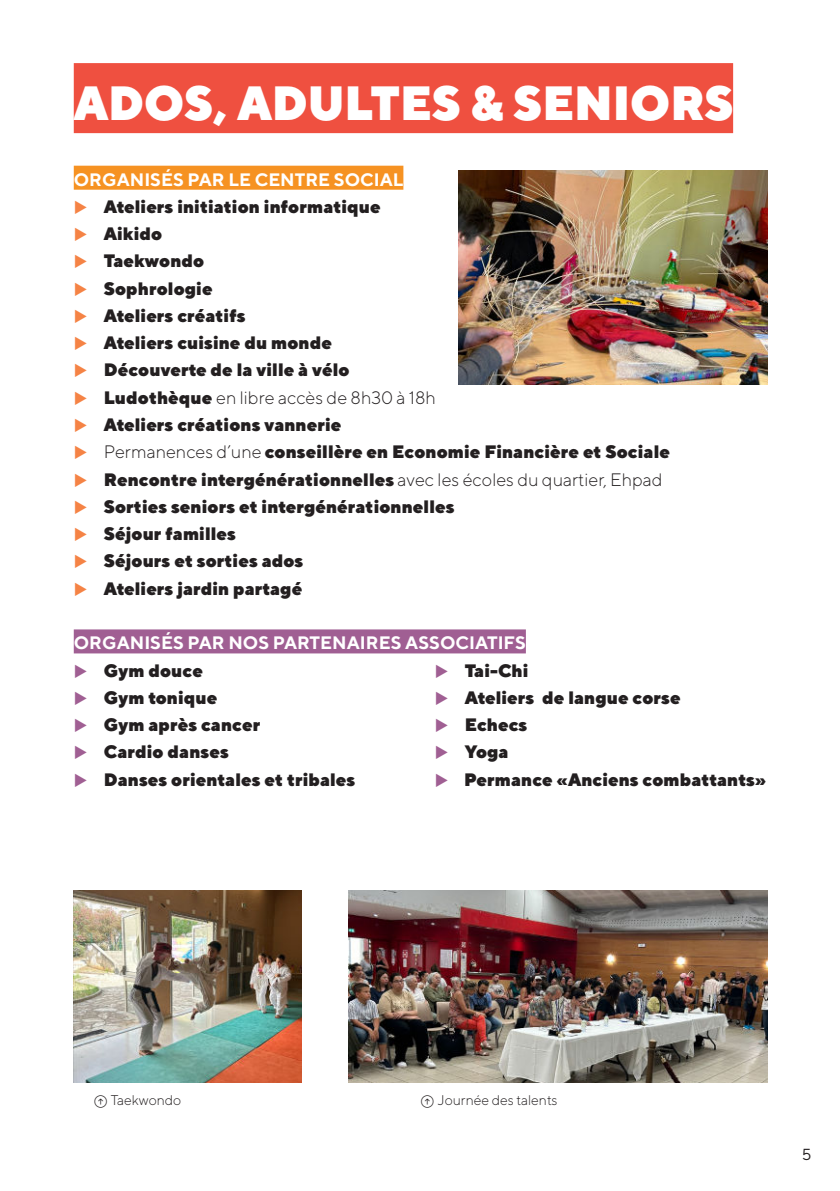
<style>
.page{position:relative;width:840px;height:1191px;background:#fff}
.page>*{position:absolute;margin:0;border:0;box-sizing:border-box;transform-origin:0 0}
.t1{font:900 48px "TT Norms";color:#fff}
.t2{font:900 18px "TT Norms";color:#231f20}
.t3{font:700 18px "TT Norms";color:#fff}
.t4{font:300 18px "TT Norms";color:#231f20}
.t5{font:16px "TT Norms";color:#231f20}
.t6{font:300 14px "TT Norms";color:#231f20}
.s1{color:#f58345}
.s2{font-weight:900}
.s3{font-weight:300}
.s4{color:#a05f93}
</style>
<div class="page">
<div style="left:74px;top:166px;width:329px;height:24px;background:#f69222"></div>
<div style="left:74px;top:629px;width:451px;height:24px;background:#a05f93"></div>
<div style="left:74px;top:63px;width:658px;height:70px;background:#ef5040"></div>
<img style="left:458px;top:170px;width:309px;height:214px">
<img style="left:74px;top:890px;width:227px;height:192px">
<img style="left:348px;top:890px;width:419px;height:192px">
<h1 class="t1" style="left:74px;top:74px;width:660px">ADOS, ADULTES &amp; SENIORS</h1>
<p class="t3" style="left:74px;top:169px;width:331px">ORGANISÉS PAR LE CENTRE SOCIAL</p>
<p class="t2" style="left:74px;top:196px;width:308px"><span class="s1">◆</span> Ateliers initiation informatique</p>
<p class="t2" style="left:74px;top:223px;width:90px"><span class="s1">◆</span> Aikido</p>
<p class="t2" style="left:74px;top:250px;width:132px"><span class="s1">◆</span> Taekwondo</p>
<p class="t2" style="left:74px;top:278px;width:140px"><span class="s1">◆</span> Sophrologie</p>
<p class="t2" style="left:74px;top:305px;width:173px"><span class="s1">◆</span> Ateliers créatifs</p>
<p class="t2" style="left:74px;top:332px;width:260px"><span class="s1">◆</span> Ateliers cuisine du monde</p>
<p class="t2" style="left:74px;top:359px;width:277px"><span class="s1">◆</span> Découverte de la ville à vélo</p>
<p class="t4" style="left:74px;top:391px;width:363px"><span class="s1">◆</span> <span class="s2">Ludothèque</span> en libre accès de 8h30 à 18h</p>
<p class="t2" style="left:74px;top:414px;width:269px"><span class="s1">◆</span> Ateliers créations vannerie</p>
<p class="t2" style="left:74px;top:441px;width:597px"><span class="s1">◆</span> <span class="s3">Permanences d’une</span> conseillère en Economie Financière et Sociale</p>
<p class="t2" style="left:74px;top:468px;width:590px"><span class="s1">◆</span> Rencontre intergénérationnelles <span class="s3">avec les écoles du quartier, Ehpad</span></p>
<p class="t2" style="left:74px;top:496px;width:382px"><span class="s1">◆</span> Sorties seniors et intergénérationnelles</p>
<p class="t2" style="left:74px;top:523px;width:164px"><span class="s1">◆</span> Séjour familles</p>
<p class="t2" style="left:74px;top:550px;width:231px"><span class="s1">◆</span> Séjours et sorties ados</p>
<p class="t2" style="left:74px;top:578px;width:230px"><span class="s1">◆</span> Ateliers jardin partagé</p>
<p class="t3" style="left:74px;top:632px;width:453px">ORGANISÉS PAR NOS PARTENAIRES ASSOCIATIFS</p>
<p class="t2" style="left:74px;top:659px;width:131px"><span class="s4">◆</span> Gym douce</p>
<p class="t2" style="left:74px;top:687px;width:145px"><span class="s4">◆</span> Gym tonique</p>
<p class="t2" style="left:74px;top:714px;width:188px"><span class="s4">◆</span> Gym après cancer</p>
<p class="t2" style="left:74px;top:741px;width:156px"><span class="s4">◆</span> Cardio danses</p>
<p class="t2" style="left:74px;top:768px;width:283px"><span class="s4">◆</span> Danses orientales et tribales</p>
<p class="t2" style="left:434px;top:659px;width:95px"><span class="s4">◆</span> Tai-Chi</p>
<p class="t2" style="left:434px;top:687px;width:247px"><span class="s4">◆</span> Ateliers de langue corse</p>
<p class="t2" style="left:434px;top:714px;width:94px"><span class="s4">◆</span> Echecs</p>
<p class="t2" style="left:434px;top:741px;width:75px"><span class="s4">◆</span> Yoga</p>
<p class="t2" style="left:434px;top:768px;width:333px"><span class="s4">◆</span> Permance «Anciens combattants»</p>
<p class="t6" style="left:111px;top:1094px;width:72px">Taekwondo</p>
<p class="t6" style="left:437px;top:1094px;width:121px">Journée des talents</p>
<p class="t5" style="left:801px;top:1148px;width:11px">5</p>
</div>
